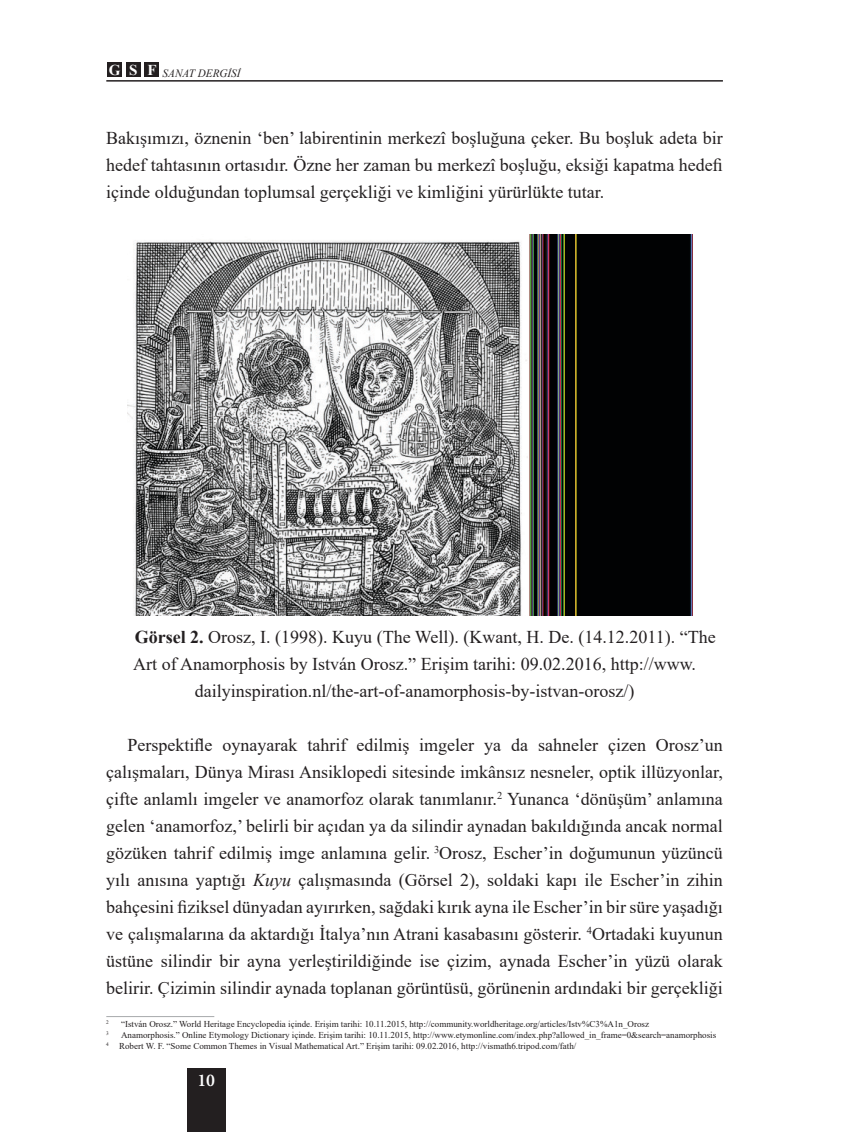
<style>
.page{position:relative;width:842px;height:1132px;background:#fff}
.page>*{position:absolute;margin:0;border:0;box-sizing:border-box;transform-origin:0 0}
.t1{font:18px/27px "Times New Roman";color:#231f20;text-align:justify}
.t2{font:600 18px "Minion Pro";color:#fff}
.t3{font:italic 11.25px "Times New Roman";color:#231f20}
.DİPNOT{font:9px "Times New Roman";color:#231f20}
.DİPNOT-2{font:5.25px "Times New Roman";color:#231f20}
.s1{font-weight:700}
.s2{font-style:italic}
</style>
<div class="page">
<hr style="left:106px;top:80px;width:617px;height:2px;background:#231f20">
<div style="left:187px;top:1067px;width:38px;height:64px;background:#231f20"></div>
<div style="left:107px;top:62px;width:15px;height:15px;background:#231f20"></div>
<div style="left:126px;top:62px;width:15px;height:15px;background:#231f20"></div>
<div style="left:144px;top:62px;width:15px;height:15px;background:#231f20"></div>
<img style="left:128px;top:234px;width:564px;height:381px">
<hr style="left:106px;top:1015px;width:108px;height:1px;background:#a7a9ac">
<p class="t3" style="left:109px;top:65px;width:133px"><sup>G</sup> <sup>S</sup> <sup>F</sup> SANAT DERGİSİ</p>
<p class="t1" style="left:106px;top:124px;width:618px">Bakışımızı, öznenin ‘ben’ labirentinin merkezî boşluğuna çeker. Bu boşluk adeta bir hedef tahtasının ortasıdır. Özne her zaman bu merkezî boşluğu, eksiği kapatma hedefi içinde olduğundan toplumsal gerçekliği ve kimliğini yürürlükte tutar.</p>
<p class="t1" style="left:135px;top:622px;width:582px"><span class="s1">Görsel 2.</span> Orosz, I. (1998). Kuyu (The Well). (Kwant, H. De. (14.12.2011). “The</p>
<p class="t1" style="left:133px;top:649px;width:564px">Art of Anamorphosis by István Orosz.” Erişim tarihi: 09.02.2016, http://www.</p>
<p class="t1" style="left:195px;top:676px;width:441px">dailyinspiration.nl/the-art-of-anamorphosis-by-istvan-orosz/)</p>
<p class="t1" style="left:106px;top:730px;width:618px;text-indent:21px">Perspektifle oynayarak tahrif edilmiş imgeler ya da sahneler çizen Orosz’un çalışmaları, Dünya Mirası Ansiklopedi sitesinde imkânsız nesneler, optik illüzyonlar, çifte anlamlı imgeler ve anamorfoz olarak tanımlanır.<sup>2</sup> Yunanca ‘dönüşüm’ anlamına gelen ‘anamorfoz,’ belirli bir açıdan ya da silindir aynadan bakıldığında ancak normal gözüken tahrif edilmiş imge anlamına gelir. <sup>3</sup>Orosz, Escher’in doğumunun yüzüncü yılı anısına yaptığı <span class="s2">Kuyu</span> çalışmasında (Görsel 2), soldaki kapı ile Escher’in zihin bahçesini fiziksel dünyadan ayırırken, sağdaki kırık ayna ile Escher’in bir süre yaşadığı ve çalışmalarına da aktardığı İtalya’nın Atrani kasabasını gösterir. <sup>4</sup>Ortadaki kuyunun üstüne silindir bir ayna yerleştirildiğinde ise çizim, aynada Escher’in yüzü olarak belirir. Çizimin silindir aynada toplanan görüntüsü, görünenin ardındaki bir gerçekliği</p>
<p class="DİPNOT-2" style="left:106px;top:1018px;width:4px">2</p>
<p class="DİPNOT" style="left:121px;top:1017px;width:529px">“István Orosz.” World Heritage Encyclopedia içinde. Erişim tarihi: 10.11.2015, http://community.worldheritage.org/articles/Istv%C3%A1n_Orosz</p>
<p class="DİPNOT-2" style="left:106px;top:1029px;width:4px">3</p>
<p class="DİPNOT" style="left:121px;top:1028px;width:597px">Anamorphosis.” Online Etymology Dictionary içinde. Erişim tarihi: 10.11.2015, http://www.etymonline.com/index.php?allowed_in_frame=0&amp;search=anamorphosis</p>
<p class="DİPNOT" style="left:106px;top:1039px;width:471px"><sup>4</sup> Robert W. F. “Some Common Themes in Visual Mathematical Art.” Erişim tarihi: 09.02.2016, http://vismath6.tripod.com/fath/</p>
<p class="t2" style="left:197px;top:1067px;width:19px">10</p>
</div>
